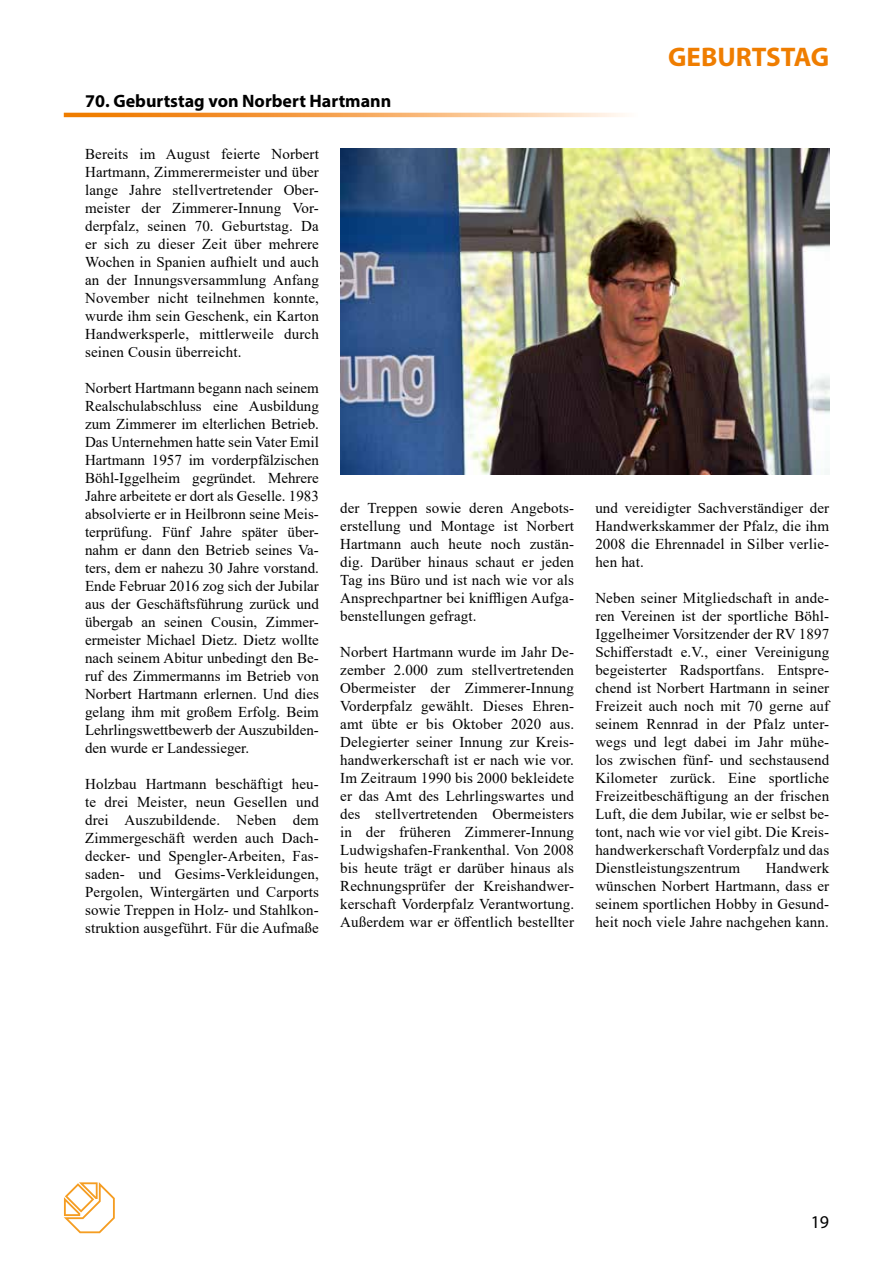
<style>
.page{position:relative;width:893px;height:1263px;background:#fff}
.page>*{position:absolute;margin:0;border:0;box-sizing:border-box;transform-origin:0 0}
.t1{font:700 27px "Myriad Pro";color:#ef7d00}
.t2{font:700 18px "Myriad Pro";color:#000}
.t3{font:18px "Myriad Pro";color:#000}
.t4{font:15px/18px "Times New Roman";letter-spacing:.01em;color:#000;text-align:justify}
</style>
<div class="page">
<svg style="left:64px;top:1182px;width:51px;height:51px"></svg>
<svg style="left:64px;top:113px;width:561px;height:4px"></svg>
<img style="left:340px;top:149px;width:489px;height:326px">
<p class="t2" style="left:85px;top:89px;width:308px">70. Geburtstag von Norbert Hartmann</p>
<p class="t4" style="left:85px;top:145px;width:235px">Bereits im August feierte Norbert Hartmann, Zimmerermeister und über lange Jahre stellvertretender Ober&shy;meister der Zimmerer-Innung Vor&shy;derpfalz, seinen 70. Geburtstag. Da er sich zu dieser Zeit über mehrere Wochen in Spanien aufhielt und auch an der Innungsversammlung Anfang November nicht teilnehmen konnte, wurde ihm sein Geschenk, ein Karton Handwerksperle, mittlerweile durch seinen Cousin überreicht.</p>
<p class="t4" style="left:85px;top:379px;width:235px">Norbert Hartmann begann nach seinem Realschulabschluss eine Ausbildung zum Zimmerer im elterlichen Betrieb.<br>Das Unternehmen hatte sein Vater Emil Hartmann 1957 im vorderpfälzischen Böhl-Iggelheim gegründet. Mehrere Jahre arbeitete er dort als Geselle. 1983 absolvierte er in Heilbronn seine Meis&shy;terprüfung. Fünf Jahre später über&shy;nahm er dann den Betrieb seines Va&shy;ters, dem er nahezu 30 Jahre vorstand.<br>Ende Februar 2016 zog sich der Jubilar aus der Geschäftsführung zurück und übergab an seinen Cousin, Zimmer&shy;ermeister Michael Dietz. Dietz wollte nach seinem Abitur unbedingt den Be&shy;ruf des Zimmermanns im Betrieb von Norbert Hartmann erlernen. Und dies gelang ihm mit großem Erfolg. Beim Lehrlingswettbewerb der Auszubilden&shy;den wurde er Landessieger.</p>
<p class="t4" style="left:85px;top:775px;width:235px">Holzbau Hartmann beschäftigt heu&shy;te drei Meister, neun Gesellen und drei Auszubildende. Neben dem Zimmergeschäft werden auch Dach&shy;decker- und Spengler-Arbeiten, Fas&shy;saden- und Gesims-Verkleidungen, Pergolen, Wintergärten und Carports sowie Treppen in Holz- und Stahlkon&shy;struktion ausgeführt. Für die Aufmaße</p>
<p class="t4" style="left:340px;top:498px;width:235px">der Treppen sowie deren Angebots&shy;erstellung und Montage ist Norbert Hartmann auch heute noch zustän&shy;dig. Darüber hinaus schaut er jeden Tag ins Büro und ist nach wie vor als Ansprechpartner bei kniffligen Aufga&shy;benstellungen gefragt.</p>
<p class="t4" style="left:340px;top:642px;width:235px">Norbert Hartmann wurde im Jahr De&shy;zember 2.000 zum stellvertretenden Obermeister der Zimmerer-Innung Vorderpfalz gewählt. Dieses Ehren&shy;amt übte er bis Oktober 2020 aus.<br>Delegierter seiner Innung zur Kreis&shy;handwerkerschaft ist er nach wie vor.<br>Im Zeitraum 1990 bis 2000 bekleidete er das Amt des Lehrlingswartes und des stellvertretenden Obermeisters in der früheren Zimmerer-Innung Ludwigshafen-Frankenthal. Von 2008 bis heute trägt er darüber hinaus als Rechnungsprüfer der Kreishandwer&shy;kerschaft Vorderpfalz Verantwortung.<br>Außerdem war er öffentlich bestellter</p>
<h1 class="t1" style="left:668px;top:40px;width:162px">GEBURTSTAG</h1>
<p class="t4" style="left:595px;top:498px;width:235px">und vereidigter Sachverständiger der Handwerkskammer der Pfalz, die ihm 2008 die Ehrennadel in Silber verlie&shy;hen hat.</p>
<p class="t4" style="left:595px;top:588px;width:235px">Neben seiner Mitgliedschaft in ande&shy;ren Vereinen ist der sportliche Böhl-Iggelheimer Vorsitzender der RV 1897<br>Schifferstadt e.V., einer Vereinigung begeisterter Radsportfans. Entspre&shy;chend ist Norbert Hartmann in seiner Freizeit auch noch mit 70 gerne auf seinem Rennrad in der Pfalz unter&shy;wegs und legt dabei im Jahr mühe&shy;los zwischen fünf- und sechstausend Kilometer zurück. Eine sportliche Freizeitbeschäftigung an der frischen Luft, die dem Jubilar, wie er selbst be&shy;tont, nach wie vor viel gibt. Die Kreis&shy;handwerkerschaft Vorderpfalz und das Dienstleistungszentrum</p>
<p class="t4" style="left:595px;top:858px;width:235px;text-indent:170px">Handwerk wünschen Norbert Hartmann, dass er seinem sportlichen Hobby in Gesund&shy;heit noch viele Jahre nachgehen kann.</p>
<p class="t3" style="left:811px;top:1210px;width:20px">19</p>
</div>
